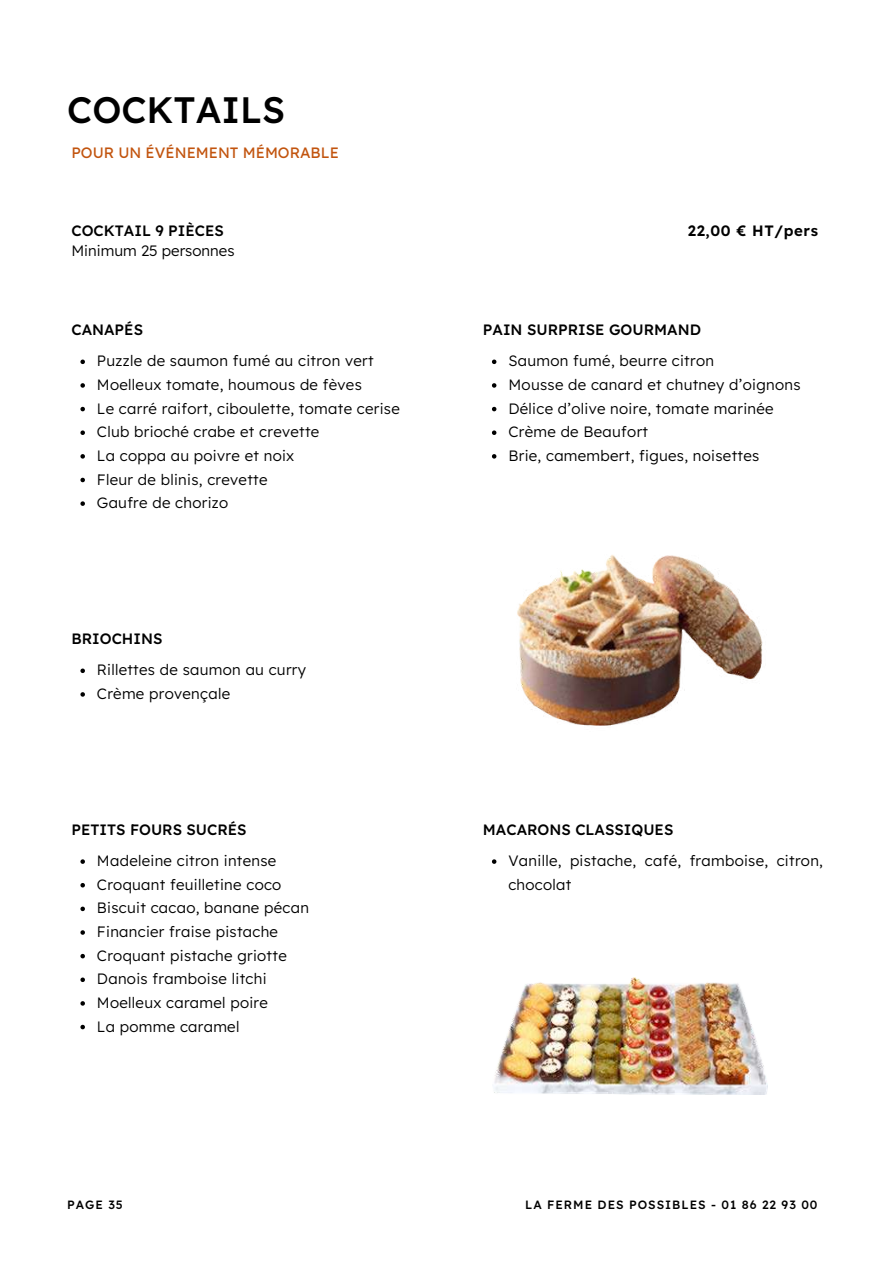
<style>
.page{position:relative;width:893px;height:1264px;background:#fff}
.page>*{position:absolute;margin:0;border:0;box-sizing:border-box;transform-origin:0 0}
.t1{font:500 36.75px "Lexend";color:#000}
.t2{font:300 15px/23.5px "Lexend";letter-spacing:.02em;color:#000}
.t3{font:500 15px "Lexend";color:#000}
.t4{font:15px "Lexend";color:#c2540e}
.t5{font:300 15px "Lexend";color:#000}
.t6{font:600 15px "Lexend";letter-spacing:.04em;color:#000}
.t7{font:500 12px "Lexend";letter-spacing:.08em;color:#000}
</style>
<div class="page">
<svg style="left:80px;top:359px;width:5px;height:5px"></svg>
<svg style="left:80px;top:383px;width:5px;height:5px"></svg>
<svg style="left:80px;top:407px;width:5px;height:4px"></svg>
<svg style="left:80px;top:430px;width:5px;height:5px"></svg>
<svg style="left:80px;top:454px;width:5px;height:4px"></svg>
<svg style="left:80px;top:478px;width:5px;height:4px"></svg>
<svg style="left:80px;top:501px;width:5px;height:5px"></svg>
<svg style="left:492px;top:359px;width:4px;height:5px"></svg>
<svg style="left:492px;top:383px;width:4px;height:5px"></svg>
<svg style="left:492px;top:407px;width:4px;height:4px"></svg>
<svg style="left:492px;top:430px;width:4px;height:5px"></svg>
<svg style="left:492px;top:454px;width:4px;height:4px"></svg>
<img style="left:517px;top:555px;width:246px;height:171px">
<svg style="left:80px;top:668px;width:5px;height:5px"></svg>
<svg style="left:80px;top:692px;width:5px;height:4px"></svg>
<svg style="left:80px;top:859px;width:5px;height:4px"></svg>
<svg style="left:80px;top:883px;width:5px;height:4px"></svg>
<svg style="left:80px;top:906px;width:5px;height:5px"></svg>
<svg style="left:80px;top:930px;width:5px;height:4px"></svg>
<svg style="left:80px;top:953px;width:5px;height:5px"></svg>
<svg style="left:80px;top:977px;width:5px;height:5px"></svg>
<svg style="left:80px;top:1001px;width:5px;height:4px"></svg>
<svg style="left:80px;top:1024px;width:5px;height:5px"></svg>
<svg style="left:492px;top:859px;width:4px;height:4px"></svg>
<img style="left:494px;top:977px;width:273px;height:117px">
<h1 class="t1" style="left:67px;top:86px;width:219px">COCKTAILS</h1>
<p class="t4" style="left:71px;top:143px;width:269px">POUR UN ÉVÉNEMENT MÉMORABLE</p>
<p class="t3" style="left:71px;top:221px;width:154px">COCKTAIL 9 PIÈCES</p>
<p class="t5" style="left:71px;top:241px;width:164px">Minimum 25 personnes</p>
<p class="t3" style="left:71px;top:320px;width:73px">CANAPÉS</p>
<p class="t2" style="left:97px;top:349px;width:304px">Puzzle de saumon fumé au citron vert<br>Moelleux tomate, houmous de fèves<br>Le carré raifort, ciboulette, tomate cerise<br>Club brioché crabe et crevette<br>La coppa au poivre et noix<br>Fleur de blinis, crevette<br>Gaufre de chorizo</p>
<p class="t3" style="left:71px;top:629px;width:92px">BRIOCHINS</p>
<p class="t2" style="left:97px;top:658px;width:210px">Rillettes de saumon au curry<br>Crème provençale</p>
<p class="t3" style="left:71px;top:819px;width:177px">PETITS FOURS SUCRÉS</p>
<p class="t2" style="left:97px;top:848px;width:213px">Madeleine citron intense<br>Croquant feuilletine coco<br>Biscuit cacao, banane pécan<br>Financier fraise pistache<br>Croquant pistache griotte<br>Danois framboise litchi<br>Moelleux caramel poire<br>La pomme caramel</p>
<p class="t6" style="left:687px;top:221px;width:132px">22,00 € HT/pers</p>
<p class="t3" style="left:483px;top:320px;width:219px">PAIN SURPRISE GOURMAND</p>
<p class="t2" style="left:508px;top:349px;width:293px">Saumon fumé, beurre citron<br>Mousse de canard et chutney d’oignons<br>Délice d’olive noire, tomate marinée<br>Crème de Beaufort<br>Brie, camembert, figues, noisettes</p>
<p class="t3" style="left:483px;top:819px;width:192px">MACARONS CLASSIQUES</p>
<p class="t2" style="left:508px;top:848px;width:316px">Vanille, pistache, café, framboise, citron, chocolat</p>
<p class="t7" style="left:67px;top:1197px;width:57px">PAGE 35</p>
<p class="t7" style="left:525px;top:1197px;width:294px">LA FERME DES POSSIBLES - 01 86 22 93 00</p>
</div>
